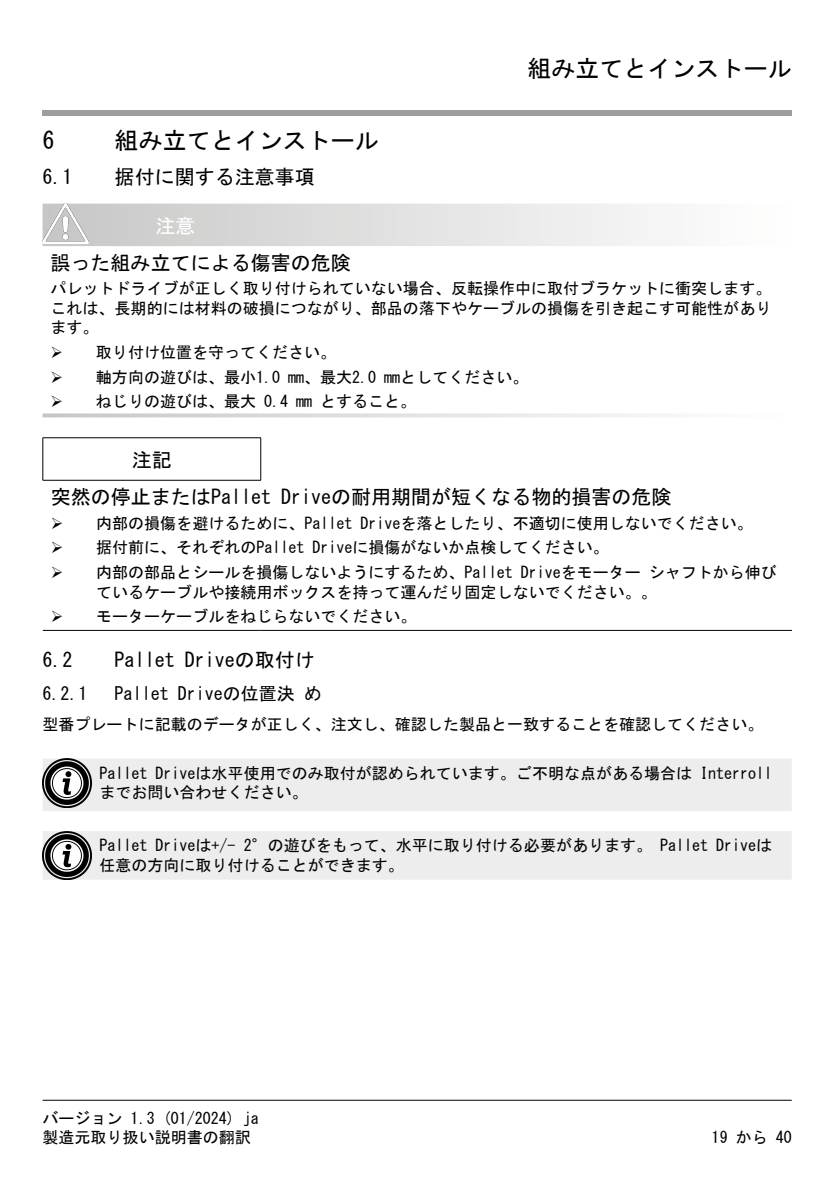
<style>
.page{position:relative;width:840px;height:1191px;background:#fff}
.page>*{position:absolute;margin:0;border:0;box-sizing:border-box;transform-origin:0 0}
.t1{font:24px "MS Gothic";color:#000}
.Standard_fett_Japan{font:20px "MS Gothic";color:#000}
.Signalwort{font:20px "MS Gothic";color:#fff}
.Signalwort_Gefahr{font:20px "MS Gothic";color:#000}
.t2{font:18px "MS Gothic";color:#000}
.Standard_Japan{font:16px/19.2px "MS Gothic";color:#000}
</style>
<div class="page">
<div style="left:43px;top:111px;width:748px;height:5px;background:#9d9d9c"></div>
<hr style="left:43px;top:1100px;width:748px;height:1px;background:#000">
<svg style="left:43px;top:204px;width:605px;height:42px;background:#dfdfde"></svg>
<svg style="left:43px;top:413px;width:47px;height:4px"></svg>
<svg style="left:90px;top:413px;width:170px;height:4px"></svg>
<svg style="left:260px;top:413px;width:388px;height:4px;fill:#eaeaea"></svg>
<img style="left:43px;top:204px;width:45px;height:40px">
<hr style="left:43px;top:630px;width:217px;height:1px;background:#000">
<hr style="left:260px;top:630px;width:531px;height:1px;background:#000">
<hr style="left:43px;top:437px;width:218px;height:1px;background:#000">
<hr style="left:42px;top:438px;width:1px;height:42px;background:#000">
<hr style="left:260px;top:438px;width:1px;height:42px;background:#000">
<hr style="left:43px;top:480px;width:218px;height:1px;background:#000">
<div style="left:43px;top:759px;width:748px;height:52px;background:#ededed"></div>
<img style="left:43px;top:758px;width:48px;height:49px">
<div style="left:91px;top:831px;width:700px;height:48px;background:#ededed"></div>
<img style="left:43px;top:831px;width:48px;height:48px">
<h1 class="t1" style="left:527px;top:57px;width:265px">組み立てとインストール</h1>
<p class="t1" style="left:43px;top:128px;width:13px">6</p>
<p class="t1" style="left:115px;top:128px;width:265px">組み立てとインストール</p>
<p class="Standard_fett_Japan" style="left:43px;top:167px;width:32px">6.1</p>
<p class="Standard_fett_Japan" style="left:115px;top:167px;width:201px">据付に関する注意事項</p>
<p class="Signalwort" style="left:155px;top:215px;width:41px">注意</p>
<p class="Standard_fett_Japan" style="left:51px;top:252px;width:301px">誤った組み立てによる傷害の危険</p>
<p class="Standard_Japan" style="left:51px;top:279px;width:721px;text-align:justify">パレットドライブが正しく取り付けられていない場合、反転操作中に取付ブラケットに衝突します。これは、長期的には材料の破損につながり、部品の落下やケーブルの損傷を引き起こす可能性があります。</p>
<p class="Standard_Japan" style="left:96px;top:342px;width:241px">取り付け位置を守ってください。</p>
<p class="Standard_Japan" style="left:96px;top:367px;width:434px">軸方向の遊びは、最小1.0 mm、最大2.0 mmとしてください。</p>
<p class="Standard_Japan" style="left:96px;top:392px;width:321px">ねじりの遊びは、最大 0.4 mm とすること。</p>
<p class="Signalwort_Gefahr" style="left:132px;top:449px;width:41px">注記</p>
<p class="Standard_fett_Japan" style="left:51px;top:486px;width:621px">突然の停止またはPallet Driveの耐用期間が短くなる物的損害の危険</p>
<p class="Standard_Japan" style="left:96px;top:513px;width:658px">内部の損傷を避けるために、Pallet Driveを落としたり、不適切に使用しないでください。</p>
<p class="Standard_Japan" style="left:96px;top:538px;width:514px">据付前に、それぞれのPallet Driveに損傷がないか点検してください。</p>
<p class="Standard_Japan" style="left:96px;top:563px;width:682px">内部の部品とシールを損傷しないようにするため、Pallet Driveをモーター シャフトから伸びているケーブルや接続用ボックスを持って運んだり固定しないでください。。</p>
<p class="Standard_Japan" style="left:96px;top:607px;width:321px">モーターケーブルをねじらないでください。</p>
<p class="Standard_fett_Japan" style="left:43px;top:650px;width:31px">6.2</p>
<p class="Standard_fett_Japan" style="left:115px;top:650px;width:202px">Pallet Driveの取付け</p>
<p class="t2" style="left:43px;top:684px;width:46px">6.2.1</p>
<p class="t2" style="left:115px;top:684px;width:209px">Pallet Driveの位置決 め</p>
<p class="Standard_Japan" style="left:43px;top:715px;width:721px">型番プレートに記載のデータが正しく、注文し、確認した製品と一致することを確認してください。</p>
<p class="Standard_Japan" style="left:99px;top:763px;width:674px">Pallet Driveは水平使用でのみ取付が認められています。ご不明な点がある場合は Interrollまでお問い合わせください。</p>
<p class="Standard_Japan" style="left:99px;top:836px;width:674px">Pallet Driveは+/- 2°の遊びをもって、水平に取り付ける必要があります。 Pallet Driveは任意の方向に取り付けることができます。</p>
<p class="Standard_Japan" style="left:43px;top:1108px;width:217px">バージョン 1.3 (01/2024) ja製造元取り扱い説明書の翻訳</p>
<p class="Standard_Japan" style="left:711px;top:1127px;width:81px">19 から 40</p>
</div>
